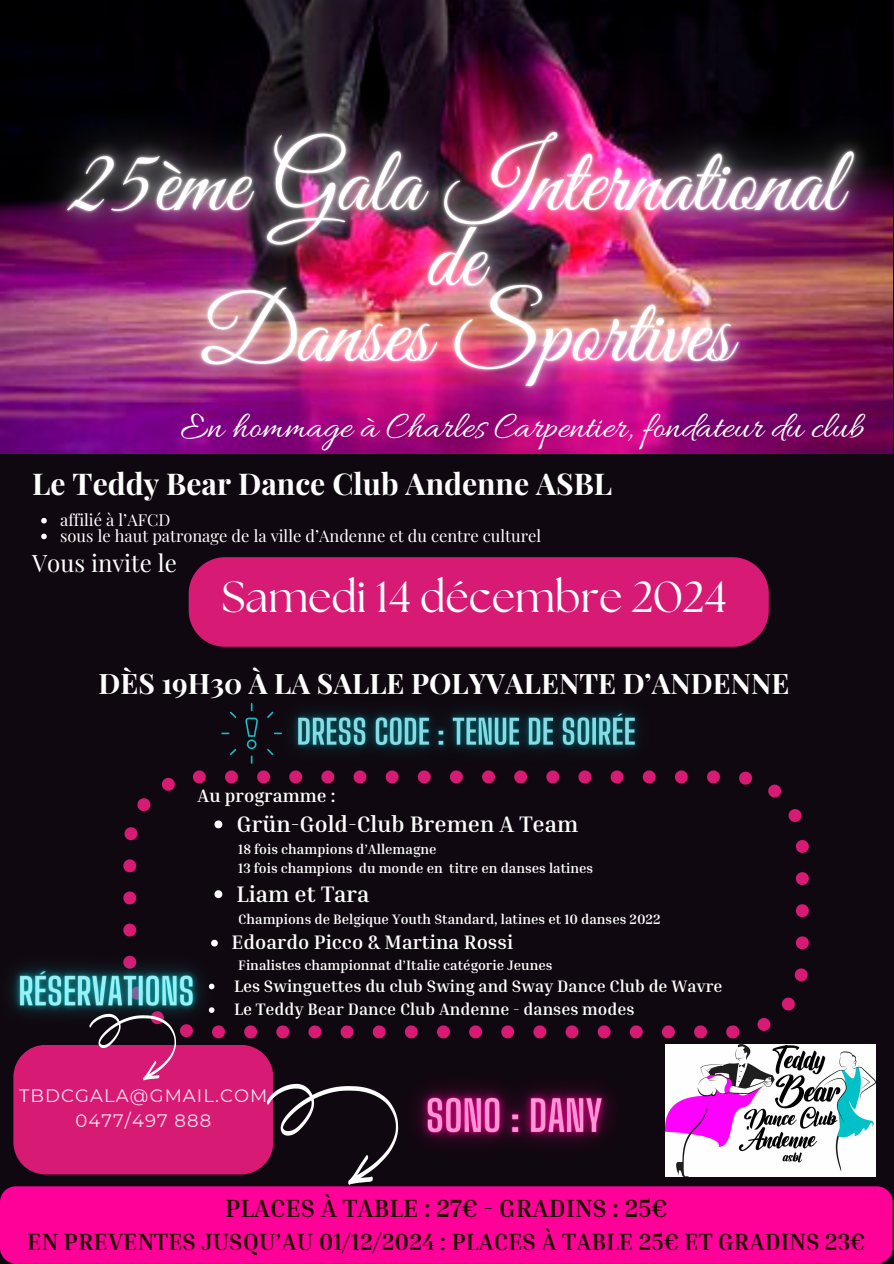
<style>
.page{position:relative;width:894px;height:1264px;background:#fff}
.page>*{position:absolute;margin:0;border:0;box-sizing:border-box;transform-origin:0 0}
.t1{font:43.5px "The Seasons";color:#fff}
.t2{font:37.95px "Allura";color:#fff}
.t3{font:700 30px "Playfair Display";color:#fff}
.t4{font:700 28.2px "Playfair Display";color:#fff}
.t5{font:700 25.5px "Inria Serif";color:#190902}
.t6{font:700 24px "Inria Serif";color:#190902}
.t7{font:24px "Playfair Display";color:#fff}
.t8{font:700 22.95px "Inria Serif";color:#fff}
.t9{font:700 19.95px "Inria Serif";color:#fff}
.t10{font:700 18.45px "Inria Serif";color:#fff}
.t11{font:18px "Montserrat";letter-spacing:.06em;color:#ffe3f0}
.t12{font:700 16.95px "Inria Serif";color:#fff}
.t13{font:16.5px "Playfair Display";color:#fff}
.t14{font:700 13.95px "Inria Serif";color:#fff}
</style>
<div class="page">
<div style="left:0;top:0;width:893px;height:1263px;background:#100810"></div>
<img style="left:0;top:0;width:891px;height:34px">
<img style="left:665px;top:1044px;width:210px;height:132px">
<div style="left:0;top:1186px;width:892px;height:77px;background:#f09;border-radius:16px"></div>
<svg style="left:41px;top:518px;width:6px;height:5px"></svg>
<svg style="left:41px;top:533px;width:6px;height:6px"></svg>
<div style="left:189px;top:557px;width:579px;height:89px;background:#d71a74"></div>
<svg style="left:245px;top:717px;width:13px;height:32px"></svg>
<svg style="left:221px;top:732px;width:8px;height:2px"></svg>
<svg style="left:230px;top:711px;width:6px;height:7px"></svg>
<svg style="left:230px;top:748px;width:6px;height:7px"></svg>
<svg style="left:123px;top:770px;width:685px;height:268px"></svg>
<img style="left:0;top:34px;width:893px;height:420px">
<svg style="left:214px;top:820px;width:8px;height:8px"></svg>
<svg style="left:214px;top:890px;width:8px;height:8px"></svg>
<img style="left:258px;top:710px;width:415px;height:79px">
<img style="left:378px;top:1085px;width:273px;height:102px">
<img style="left:10px;top:927px;width:226px;height:80px">
<svg style="left:13px;top:1007px;width:385px;height:177px"></svg>
<p class="t2" style="left:180px;top:406px;width:684px">En hommage à Charles Carpentier, fondateur du club</p>
<p class="t3" style="left:32px;top:463px;width:581px">Le Teddy Bear Dance Club Andenne ASBL</p>
<p class="t13" style="left:60px;top:508px;width:112px">affilié à l’AFCD</p>
<p class="t13" style="left:60px;top:523px;width:482px">sous le haut patronage de la ville d’Andenne et du centre culturel</p>
<h3 class="t7" style="left:32px;top:546px;width:146px">Vous invite le</h3>
<p class="t1" style="left:221px;top:577px;width:507px">Samedi 14 décembre 2024</p>
<p class="t4" style="left:99px;top:663px;width:692px">DÈS 19H30 À LA SALLE POLYVALENTE D’ANDENNE</p>
<p class="t10" style="left:197px;top:784px;width:139px">Au programme :</p>
<p class="t8" style="left:236px;top:809px;width:343px">Grün-Gold-Club Bremen A Team</p>
<p class="t14" style="left:238px;top:840px;width:200px">18 fois champions d’Allemagne</p>
<p class="t14" style="left:238px;top:859px;width:356px">13 fois champions du monde en titre en danses latines</p>
<p class="t8" style="left:236px;top:879px;width:134px">Liam et Tara</p>
<p class="t14" style="left:238px;top:910px;width:423px">Champions de Belgique Youth Standard, latines et 10 danses 2022</p>
<p class="t9" style="left:231px;top:929px;width:283px">Edoardo Picco &amp; Martina Rossi</p>
<p class="t14" style="left:238px;top:956px;width:316px">Finalistes championnat d’Italie catégorie Jeunes</p>
<p class="t12" style="left:234px;top:975px;width:490px">Les Swinguettes du club Swing and Sway Dance Club de Wavre</p>
<p class="t12" style="left:234px;top:998px;width:402px">Le Teddy Bear Dance Club Andenne - danses modes</p>
<p class="t11" style="left:19px;top:1084px;width:250px">TBDCGALA@GMAIL.COM</p>
<p class="t11" style="left:75px;top:1109px;width:137px">0477/497 888</p>
<p class="t5" style="left:225px;top:1191px;width:443px">PLACES À TABLE : 27€ - GRADINS : 25€</p>
<p class="t6" style="left:27px;top:1226px;width:839px">EN PREVENTES JUSQU’AU 01/12/2024 : PLACES À TABLE 25€ ET GRADINS 23€</p>
</div>
